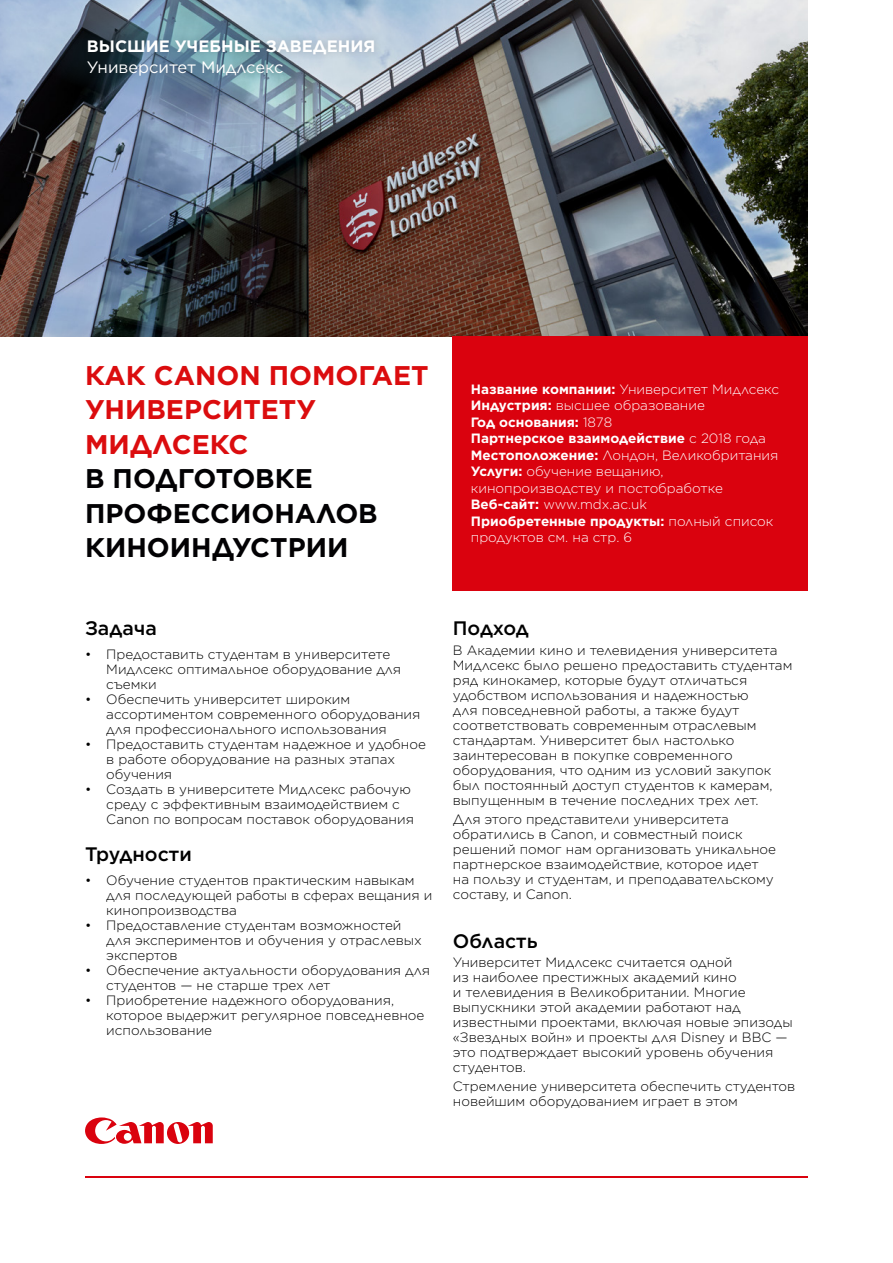
<style>
.page{position:relative;width:893px;height:1263px;background:#fff}
.page>*{position:absolute;margin:0;border:0;box-sizing:border-box;transform-origin:0 0}
.t1{font:700 27px/34.5px "Gotham";color:#020103}
.t2{font:700 27px/34.5px "Gotham";color:#db0c0e}
.t3{font:500 19.5px "Gotham";color:#000}
.t4{font:700 16.5px "Gotham";color:#fff}
.t5{font:16.5px "Gotham";color:#fff}
.t6{font:300 13.5px/15px "Gotham";color:#000}
.t7{font:300 13.5px/16.5px "Gotham";color:#fff}
.s1{font-weight:700}
</style>
<div class="page">
<svg style="left:85px;top:1117px;width:128px;height:27px"></svg>
<hr style="left:85px;top:1176px;width:723px;height:2px;background:#da020e">
<img style="left:0;top:0;width:808px;height:337px">
<svg style="left:37px;top:11px;width:290px;height:90px;background:#677e90"></svg>
<div style="left:80px;top:32px;width:302px;height:51px;background:#000;opacity:.19"></div>
<div style="left:453px;top:337px;width:355px;height:254px;background:#da020e"></div>
<p class="t4" style="left:87px;top:35px;width:290px">ВЫСШИЕ УЧЕБНЫЕ ЗАВЕДЕНИЯ</p>
<p class="t5" style="left:87px;top:57px;width:198px">Университет Мидлсекс</p>
<h1 class="t2" style="left:85px;top:358px;width:345px">КАК CANON ПОМОГАЕТ<br>УНИВЕРСИТЕТУ<br>МИДЛСЕКС</h1>
<h1 class="t1" style="left:85px;top:461px;width:294px">В ПОДГОТОВКЕ<br>ПРОФЕССИОНАЛОВ<br>КИНОИНДУСТРИИ</h1>
<p class="t7" style="left:471px;top:380px;width:310px"><span class="s1">Название компании:</span> Университет Мидлсекс<br><span class="s1">Индустрия:</span> высшее образование<br><span class="s1">Год основания:</span> 1878<br><span class="s1">Партнерское взаимодействие</span> с 2018 года<br><span class="s1">Местоположение:</span> Лондон, Великобритания<br><span class="s1">Услуги:</span> обучение вещанию, кинопроизводству и постобработке<br><span class="s1">Веб-сайт:</span> www.mdx.ac.uk<br><span class="s1">Приобретенные продукты:</span> полный список продуктов см. на стр. 6</p>
<h2 class="t3" style="left:85px;top:616px;width:73px">Задача</h2>
<p class="t6" style="left:106px;top:646px;width:296px;text-indent:-21px">• Предоставить студентам в университете<br>Мидлсекс оптимальное оборудование для съемки</p>
<p class="t6" style="left:106px;top:691px;width:316px;text-indent:-21px">• Обеспечить университет широким ассортиментом современного оборудования для профессионального использования</p>
<p class="t6" style="left:106px;top:736px;width:321px;text-indent:-21px">• Предоставить студентам надежное и удобное в работе оборудование на разных этапах обучения</p>
<p class="t6" style="left:106px;top:781px;width:309px;text-indent:-21px">• Создать в университете Мидлсекс рабочую среду с эффективным взаимодействием с<br>Canon по вопросам поставок оборудования</p>
<h2 class="t3" style="left:85px;top:842px;width:108px">Трудности</h2>
<p class="t6" style="left:106px;top:872px;width:327px;text-indent:-21px">• Обучение студентов практическим навыкам для последующей работы в сферах вещания и кинопроизводства</p>
<p class="t6" style="left:106px;top:917px;width:317px;text-indent:-21px">• Предоставление студентам возможностей для экспериментов и обучения у отраслевых экспертов</p>
<p class="t6" style="left:106px;top:962px;width:325px;text-indent:-21px">• Обеспечение актуальности оборудования для студентов — не старше трех лет</p>
<p class="t6" style="left:106px;top:992px;width:320px;text-indent:-21px">• Приобретение надежного оборудования, которое выдержит регулярное повседневное использование</p>
<h2 class="t3" style="left:453px;top:616px;width:78px">Подход</h2>
<p class="t6" style="left:453px;top:642px;width:341px">В Академии кино и телевидения университета Мидлсекс было решено предоставить студентам ряд кинокамер, которые будут отличаться удобством использования и надежностью<br>для повседневной работы, а также будут соответствовать современным отраслевым стандартам. Университет был настолько заинтересован в покупке современного оборудования, что одним из условий закупок был постоянный доступ студентов к камерам, выпущенным в течение последних трех лет.</p>
<p class="t6" style="left:453px;top:811px;width:325px">Для этого представители университета обратились в Canon, и совместный поиск решений помог нам организовать уникальное партнерское взаимодействие, которое идет на пользу и студентам, и преподавательскому составу, и Canon.</p>
<h2 class="t3" style="left:453px;top:928px;width:87px">Область</h2>
<p class="t6" style="left:453px;top:954px;width:341px">Университет Мидлсекс считается одной<br>из наиболее престижных академий кино<br>и телевидения в Великобритании. Многие выпускники этой академии работают над известными проектами, включая новые эпизоды «Звездных войн» и проекты для Disney и BBC — это подтверждает высокий уровень обучения студентов.</p>
<p class="t6" style="left:453px;top:1078px;width:344px">Стремление университета обеспечить студентов новейшим оборудованием играет в этом</p>
</div>
